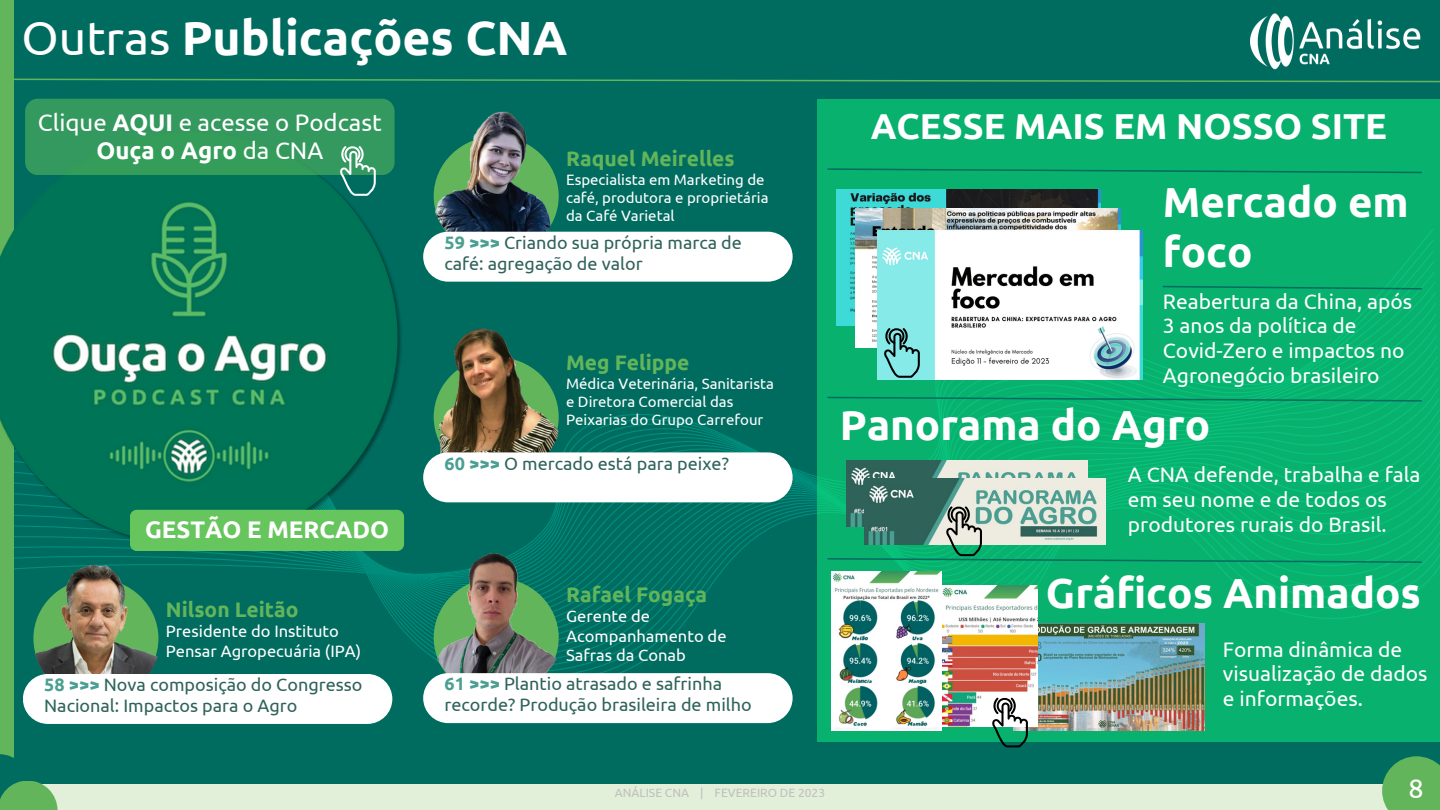
<style>
.page{position:relative;width:1440px;height:810px;background:#006c60}
.page>*{position:absolute;margin:0;border:0;box-sizing:border-box;transform-origin:0 0}
.t1{font:700 48px "Ubuntu";color:#fff}
.t2{font:700 42px/50.2px "Ubuntu";color:#fff}
.t3{font:700 36px "Ubuntu";color:#fff}
.t4{font:27px "Ubuntu";color:#fff}
.t5{font:24px/28.5px "Ubuntu";color:#fff;text-align:center}
.t6{font:700 24px "Ubuntu";color:#fff}
.t7{font:21px/24.8px "Ubuntu";color:#fff}
.t8{font:700 21px "Ubuntu";color:#62b55a}
.t9{font:18px/21px "Ubuntu";color:#2f635a}
.t10{font:16.5px/19.5px "Ubuntu";color:#fff}
.t11{font:15px/18px "Ubuntu";color:#fff}
.t12{font:12px "Ubuntu";color:#bfbfbf}
.s1{font-weight:400}
.s2{font-weight:700}
.s3{font-weight:700;color:#4b9f92}
</style>
<div class="page">
<svg style="left:14px;top:229px;width:804px;height:346px"></svg>
<img style="left:1250px;top:13px;width:171px;height:57px">
<div style="left:0;top:784px;width:1440px;height:26px;background:#e2f0d9"></div>
<div style="left:1382px;top:756px;width:58px;height:54px;background:#62b55a"></div>
<svg style="left:14px;top:78px;width:1426px;height:5px"></svg>
<div style="left:0;top:0;width:14px;height:810px;background:#62b55a"></div>
<div style="left:0;top:754px;width:29px;height:56px;background:#006c60"></div>
<svg style="left:0;top:781px;width:58px;height:29px;fill:#62b55a"></svg>
<img style="left:0;top:175px;width:404px;height:377px">
<div style="left:25px;top:99px;width:370px;height:76px;background:#34995e"></div>
<div style="left:818px;top:99px;width:622px;height:642px;background:#08b16d"></div>
<img style="left:836px;top:190px;width:265px;height:136px">
<img style="left:856px;top:208px;width:265px;height:139px">
<img style="left:877px;top:231px;width:266px;height:148px">
<svg style="left:827px;top:168px;width:595px;height:6px"></svg>
<img style="left:429px;top:553px;width:129px;height:125px">
<svg style="left:827px;top:396px;width:596px;height:6px"></svg>
<svg style="left:1162px;top:285px;width:261px;height:5px"></svg>
<img style="left:846px;top:460px;width:242px;height:46px">
<img style="left:864px;top:478px;width:242px;height:28px">
<img style="left:1028px;top:623px;width:177px;height:108px">
<img style="left:942px;top:586px;width:95px;height:141px">
<img style="left:831px;top:572px;width:111px;height:159px">
<img style="left:438px;top:327px;width:124px;height:127px">
<div style="left:130px;top:510px;width:274px;height:41px;background:#67c55e;border-radius:7px"></div>
<div style="left:423px;top:673px;width:370px;height:50px;background:#fff;border-radius:25px"></div>
<img style="left:14px;top:564px;width:182px;height:160px">
<div style="left:23px;top:674px;width:369px;height:50px;background:#fff;border-radius:25px"></div>
<div style="left:423px;top:452px;width:370px;height:50px;background:#fff;border-radius:25px"></div>
<img style="left:414px;top:111px;width:168px;height:159px">
<div style="left:423px;top:232px;width:370px;height:50px;background:#fff;border-radius:25px"></div>
<svg style="left:340px;top:146px;width:36px;height:50px"></svg>
<svg style="left:884px;top:327px;width:36px;height:51px;background:#65b1b0"></svg>
<svg style="left:827px;top:506px;width:596px;height:58px"></svg>
<svg style="left:992px;top:697px;width:36px;height:50px"></svg>
<h1 class="t1" style="left:21px;top:10px;width:547px"><span class="s1">Outras</span> Publicações CNA</h1>
<p class="t5" style="left:38px;top:108px;width:345px">Clique <span class="s2">AQUI</span> e acesse o Podcast<br><span class="s2">Ouça o Agro</span> da CNA</p>
<p class="t6" style="left:145px;top:516px;width:246px">GESTÃO E MERCADO</p>
<p class="t8" style="left:166px;top:598px;width:134px">Nilson Leitão</p>
<p class="t10" style="left:166px;top:621px;width:197px">Presidente do Instituto<br>Pensar Agropecuária (IPA)</p>
<p class="t9" style="left:44px;top:674px;width:320px"><span class="s3">58 &gt;&gt;&gt;</span> Nova composição do Congresso<br>Nacional: Impactos para o Agro</p>
<p class="t8" style="left:566px;top:146px;width:170px">Raquel Meirelles</p>
<p class="t11" style="left:566px;top:171px;width:204px">Especialista em Marketing de café, produtora e proprietária da Café Varietal</p>
<p class="t9" style="left:444px;top:232px;width:299px"><span class="s3">59 &gt;&gt;&gt;</span> Criando sua própria marca de café: agregação de valor</p>
<p class="t8" style="left:566px;top:350px;width:125px">Meg Felippe</p>
<p class="t11" style="left:566px;top:375px;width:209px">Médica Veterinária, Sanitarista e Diretora Comercial das<br>Peixarias do Grupo Carrefour</p>
<p class="t9" style="left:444px;top:452px;width:286px"><span class="s3">60 &gt;&gt;&gt;</span> O mercado está para peixe?</p>
<p class="t8" style="left:566px;top:582px;width:143px">Rafael Fogaça</p>
<p class="t10" style="left:566px;top:606px;width:162px">Gerente de<br>Acompanhamento de<br>Safras da Conab</p>
<p class="t9" style="left:444px;top:673px;width:309px"><span class="s3">61 &gt;&gt;&gt;</span> Plantio atrasado e safrinha recorde? Produção brasileira de milho</p>
<h3 class="t3" style="left:871px;top:106px;width:518px">ACESSE MAIS EM NOSSO SITE</h3>
<h2 class="t2" style="left:1163px;top:176px;width:247px">Mercado em foco</h2>
<p class="t7" style="left:1163px;top:288px;width:251px">Reabertura da China, após<br>3 anos da política de<br>Covid-Zero e impactos no<br>Agronegócio brasileiro</p>
<h2 class="t2" style="left:840px;top:399px;width:372px">Panorama do Agro</h2>
<p class="t7" style="left:1128px;top:462px;width:294px">A CNA defende, trabalha e fala em seu nome e de todos os produtores rurais do Brasil.</p>
<h2 class="t2" style="left:1046px;top:567px;width:377px">Gráficos Animados</h2>
<p class="t7" style="left:1223px;top:636px;width:206px">Forma dinâmica de visualização de dados e informações.</p>
<p class="t12" style="left:615px;top:786px;width:212px">ANÁLISE CNA | FEVEREIRO DE 2023</p>
<p class="t4" style="left:1408px;top:773px;width:17px">8</p>
</div>
